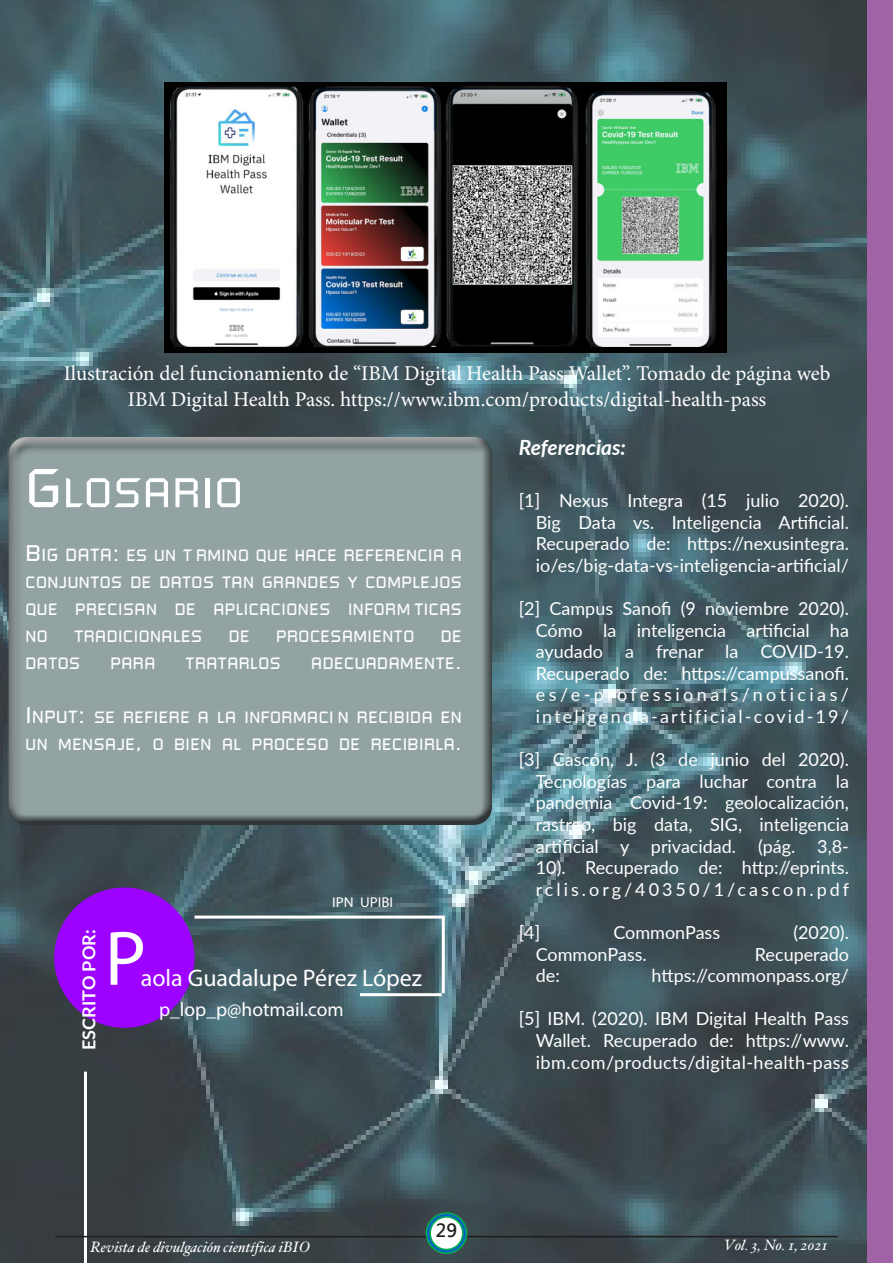
<style>
.page{position:relative;width:893px;height:1263px;background:#fff}
.page>*{position:absolute;margin:0;border:0;box-sizing:border-box;transform-origin:0 0}
.Estilo_de_párrafo_1{font:78px "Myriad Pro";color:#fff}
.t1{font:54px "Futured";letter-spacing:.025em;color:#fff}
.Estilo_de_párrafo_1-2{font:24px "Myriad Pro";color:#fff}
.t2{font:21px/27px "Futured";letter-spacing:.025em;color:#fff;text-align:justify}
.Estilo_de_párrafo_1-3{font:21px/25.2px "Minion Pro";color:#fff;text-align:center}
.t3{font:italic 700 21px "Lato";color:#fff}
.Estilo_de_párrafo_1-4{font:19.5px "Myriad Pro";color:#fff}
.t4{font:18px/21.6px "Lato";color:#fff;text-align:justify}
.Estilo_de_párrafo_1-5{font:700 18px "Lato";color:#fff}
.t5{font:700 18px "Microsoft Jheng Hei";color:#1d1d1b}
.t6{font:italic 15px "Hoefler Text";color:#fff}
.t7{font:italic 15px "Hoefler Text";color:#fff}
.Estilo_de_párrafo_1-6{font:14.25px "Myriad Pro";color:#fff;scale:1.05 1}
.s1{font-size:22.5px}
</style>
<div class="page">
<img style="left:0;top:0;width:867px;height:1263px">
<div style="left:867px;top:0;width:26px;height:1263px;background:#a064a6"></div>
<hr style="left:84px;top:1071px;width:3px;height:192px;background:#fff">
<div style="left:54px;top:887px;width:141px;height:141px;background:#9d01ff;border-radius:50%"></div>
<hr style="left:195px;top:915px;width:250px;height:3px;background:#fff">
<hr style="left:360px;top:993px;width:82px;height:3px;background:#fff">
<hr style="left:442px;top:917px;width:3px;height:76px;background:#fff">
<div style="left:0;top:428px;width:495px;height:394px;background:#fff;opacity:.75"></div>
<div style="left:3px;top:441px;width:492px;height:386px;background:#1d1d1b;opacity:.75"></div>
<img style="left:165px;top:83px;width:562px;height:270px">
<hr style="left:55px;top:1236px;width:783px;height:1px;background:#1d1d1b">
<svg style="left:426px;top:1213px;width:41px;height:40px"></svg>
<div style="left:426px;top:1212px;width:41px;height:42px;border:2px solid #00b050;border-radius:50%"></div>
<div style="left:430px;top:1217px;width:33px;height:32px;background:#fff;border-radius:50%"></div>
<div style="left:429px;top:1216px;width:34px;height:34px;border:2px solid #00b050;border-radius:50%"></div>
<p class="Estilo_de_párrafo_1-3" style="left:64px;top:361px;width:768px">Ilustración del funcionamiento de “IBM Digital Health Pass Wallet”. Tomado de página web<br>IBM Digital Health Pass. https://www.ibm.com/products/digital-health-pass</p>
<h2 class="t1" style="left:26px;top:464px;width:219px">Glosario</h2>
<p class="t2" style="left:26px;top:540px;width:438px"><span class="s1">Big data:</span> es un término que hace referencia a conjuntos de datos tan grandes y complejos que precisan de aplicaciones informáticas no</p>
<p class="t2" style="left:74px;top:621px;width:129px">tradicionales</p>
<p class="t2" style="left:229px;top:621px;width:22px">de</p>
<p class="t2" style="left:276px;top:621px;width:140px">procesamiento</p>
<p class="t2" style="left:441px;top:621px;width:22px">de</p>
<p class="t2" style="left:26px;top:648px;width:56px">datos</p>
<p class="t2" style="left:111px;top:648px;width:46px">para</p>
<p class="t2" style="left:186px;top:648px;width:97px">tratarlos</p>
<p class="t2" style="left:311px;top:648px;width:152px">adecuadamente.</p>
<p class="t2" style="left:26px;top:702px;width:438px"><span class="s1">Input:</span> se refiere a la información recibida en un mensaje, o bien al proceso de recibirla.</p>
<p class="Estilo_de_párrafo_1-6" style="left:332px;top:893px;width:59px">IPN UPIBI</p>
<p class="Estilo_de_párrafo_1-5" style="left:76px;top:1050px;width:122px;rotate:-90deg">ESCRITO POR:</p>
<p class="Estilo_de_párrafo_1" style="left:105px;top:910px;width:43px">P</p>
<p class="Estilo_de_párrafo_1-2" style="left:141px;top:963px;width:283px">aola Guadalupe Pérez López</p>
<p class="Estilo_de_párrafo_1-4" style="left:159px;top:998px;width:186px">p_lop_p@hotmail.com</p>
<p class="t3" style="left:519px;top:432px;width:109px">Referencias:</p>
<p class="t4" style="left:536px;top:489px;width:315px;text-indent:-17px">[1] Nexus Integra (15 julio 2020).<br>Big Data vs. Inteligencia Artificial.<br>Recuperado de: https://nexusintegra. io/es/big-data-vs-inteligencia-artificial/</p>
<p class="t4" style="left:536px;top:597px;width:315px;text-indent:-17px">[2] Campus Sanofi (9 noviembre 2020).<br>Cómo la inteligencia artificial ha ayudado a frenar la COVID-19.<br>Recuperado de: https://campussanofi. es/e-professionals/noticias/ inteligencia-artificial-covid-19/</p>
<p class="t4" style="left:536px;top:748px;width:315px;text-indent:-17px">[3] Cascón, J. (3 de junio del 2020).<br>Tecnologías para luchar contra la pandemia Covid-19: geolocalización, rastreo, big data, SIG, inteligencia artificial y privacidad. (pág. 3,8- 10). Recuperado de: http://eprints. rclis.org/40350/1/cascon.pdf</p>
<p class="t4" style="left:519px;top:921px;width:23px">[4]</p>
<p class="t4" style="left:613px;top:921px;width:108px">CommonPass</p>
<p class="t4" style="left:793px;top:921px;width:57px">(2020).</p>
<p class="t4" style="left:536px;top:942px;width:113px">CommonPass.</p>
<p class="t4" style="left:755px;top:942px;width:96px">Recuperado</p>
<p class="t4" style="left:536px;top:964px;width:26px">de:</p>
<p class="t4" style="left:651px;top:964px;width:199px">https://commonpass.org/</p>
<p class="t4" style="left:536px;top:1007px;width:315px;text-indent:-17px">[5] IBM. (2020). IBM Digital Health Pass Wallet. Recuperado de: https://www. ibm.com/products/digital-health-pass</p>
<p class="t5" style="left:436px;top:1219px;width:23px">29</p>
<p class="t6" style="left:90px;top:1238px;width:221px">Revista de divulgación científica iBIO</p>
<p class="t7" style="left:724px;top:1235px;width:106px">Vol. 3, No. 1, 2021</p>
</div>
